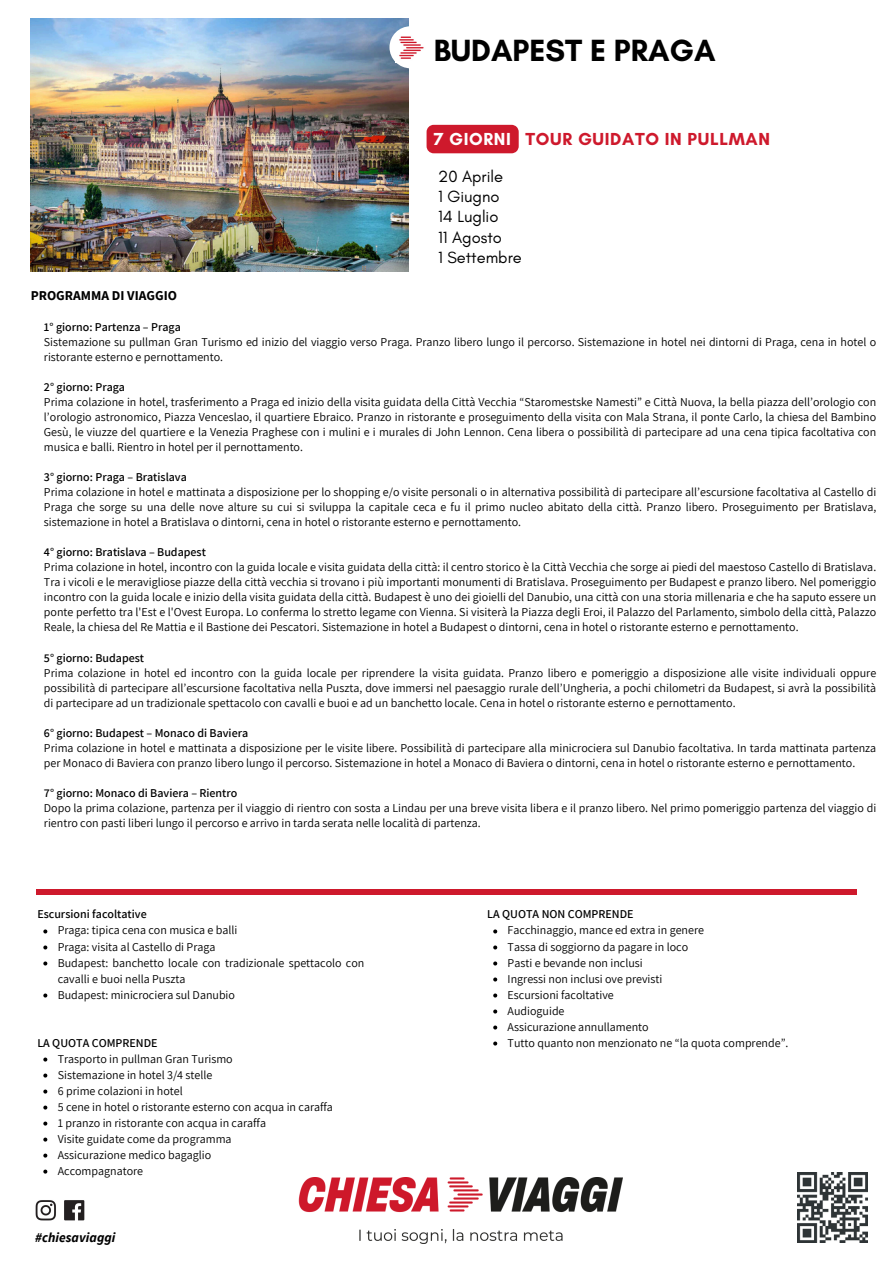
<style>
.page{position:relative;width:894px;height:1264px;background:#fff}
.page>*{position:absolute;margin:0;border:0;box-sizing:border-box;transform-origin:0 0}
.t1{font:700 31.2px "Glacial Indifference";color:#000}
.t2{font:700 17.7px "Glacial Indifference";letter-spacing:.035em;color:#ce192c}
.t3{font:700 17.7px "Glacial Indifference";letter-spacing:.035em;color:#fff}
.t4{font:16.5px/20.2px "Glacial Indifference";color:#000}
.t5{font:700 13.5px "Source Sans Pro";color:#000}
.t6{font:italic 700 13.5px "Source Sans Pro";letter-spacing:.005em;color:#000}
.t7{font:12px/15px "Assistant";color:#000}
.t8{font:600 12px "Assistant";color:#000}
</style>
<div class="page">
<hr style="left:36px;top:890px;width:820px;height:4px;background:#ce192c">
<img style="left:31px;top:19px;width:378px;height:252px">
<div style="left:389px;top:26px;width:42px;height:42px;background:#fff;border-radius:50%"></div>
<img style="left:395px;top:36px;width:29px;height:27px">
<img style="left:298px;top:1177px;width:324px;height:65px">
<img style="left:797px;top:1172px;width:70px;height:70px">
<img style="left:35px;top:1200px;width:50px;height:21px">
<svg style="left:43px;top:929px;width:4px;height:4px"></svg>
<svg style="left:43px;top:945px;width:4px;height:4px"></svg>
<svg style="left:43px;top:961px;width:4px;height:4px"></svg>
<svg style="left:43px;top:993px;width:4px;height:4px"></svg>
<svg style="left:43px;top:1057px;width:4px;height:4px"></svg>
<svg style="left:43px;top:1073px;width:4px;height:4px"></svg>
<svg style="left:43px;top:1089px;width:4px;height:4px"></svg>
<svg style="left:43px;top:1105px;width:4px;height:4px"></svg>
<svg style="left:43px;top:1121px;width:4px;height:4px"></svg>
<svg style="left:43px;top:1137px;width:4px;height:4px"></svg>
<svg style="left:43px;top:1153px;width:4px;height:4px"></svg>
<svg style="left:43px;top:1169px;width:4px;height:4px"></svg>
<svg style="left:493px;top:929px;width:4px;height:4px"></svg>
<svg style="left:493px;top:945px;width:4px;height:4px"></svg>
<svg style="left:493px;top:961px;width:4px;height:4px"></svg>
<svg style="left:493px;top:977px;width:4px;height:4px"></svg>
<svg style="left:493px;top:993px;width:4px;height:4px"></svg>
<svg style="left:493px;top:1009px;width:4px;height:4px"></svg>
<svg style="left:493px;top:1025px;width:4px;height:4px"></svg>
<svg style="left:493px;top:1041px;width:4px;height:4px"></svg>
<div style="left:426px;top:125px;width:92px;height:28px;background:#ce192c"></div>
<p class="t1" style="left:433px;top:31px;width:283px">BUDAPEST E PRAGA</p>
<p class="t3" style="left:433px;top:128px;width:79px">7 GIORNI</p>
<p class="t2" style="left:525px;top:128px;width:246px">TOUR GUIDATO IN PULLMAN</p>
<p class="t5" style="left:31px;top:286px;width:148px">PROGRAMMA DI VIAGGIO</p>
<p class="t4" style="left:438px;top:166px;width:66px">20 Aprile<br>1 Giugno<br>14 Luglio</p>
<p class="t4" style="left:438px;top:227px;width:85px">11 Agosto<br>1 Settembre</p>
<p class="t8" style="left:44px;top:319px;width:138px">1° giorno: Partenza – Praga</p>
<p class="t7" style="left:44px;top:334px;width:833px">Sistemazione su pullman Gran Turismo ed inizio del viaggio verso Praga. Pranzo libero lungo il percorso. Sistemazione in hotel nei dintorni di Praga, cena in hotel o ristorante esterno e pernottamento.</p>
<h2 class="t8" style="left:44px;top:379px;width:83px">2° giorno: Praga</h2>
<h2 class="t7" style="left:44px;top:394px;width:833px;text-align:justify">Prima colazione in hotel, trasferimento a Praga ed inizio della visita guidata della Città Vecchia “Staromestske Namesti” e Città Nuova, la bella piazza dell’orologio con l’orologio astronomico, Piazza Venceslao, il quartiere Ebraico. Pranzo in ristorante e proseguimento della visita con Mala Strana, il ponte Carlo, la chiesa del Bambino Gesù, le viuzze del quartiere e la Venezia Praghese con i mulini e i murales di John Lennon. Cena libera o possibilità di partecipare ad una cena tipica facoltativa con musica e balli. Rientro in hotel per il pernottamento.</h2>
<h4 class="t8" style="left:44px;top:469px;width:144px">3° giorno: Praga – Bratislava</h4>
<p class="t7" style="left:44px;top:484px;width:833px;text-align:justify">Prima colazione in hotel e mattinata a disposizione per lo shopping e/o visite personali o in alternativa possibilità di partecipare all’escursione facoltativa al Castello di Praga che sorge su una delle nove alture su cui si sviluppa la capitale ceca e fu il primo nucleo abitato della città. Pranzo libero. Proseguimento per Bratislava, sistemazione in hotel a Bratislava o dintorni, cena in hotel o ristorante esterno e pernottamento.</p>
<p class="t8" style="left:44px;top:544px;width:163px">4° giorno: Bratislava – Budapest</p>
<p class="t7" style="left:44px;top:559px;width:833px;text-align:justify">Prima colazione in hotel, incontro con la guida locale e visita guidata della città: il centro storico è la Città Vecchia che sorge ai piedi del maestoso Castello di Bratislava.<br>Tra i vicoli e le meravigliose piazze della città vecchia si trovano i più importanti monumenti di Bratislava. Proseguimento per Budapest e pranzo libero. Nel pomeriggio incontro con la guida locale e inizio della visita guidata della città. Budapest è uno dei gioielli del Danubio, una città con una storia millenaria e che ha saputo essere un ponte perfetto tra l'Est e l'Ovest Europa. Lo conferma lo stretto legame con Vienna. Si visiterà la Piazza degli Eroi, il Palazzo del Parlamento, simbolo della città, Palazzo Reale, la chiesa del Re Mattia e il Bastione dei Pescatori. Sistemazione in hotel a Budapest o dintorni, cena in hotel o ristorante esterno e pernottamento.</p>
<p class="t8" style="left:44px;top:649px;width:102px">5° giorno: Budapest</p>
<p class="t7" style="left:44px;top:664px;width:833px;text-align:justify">Prima colazione in hotel ed incontro con la guida locale per riprendere la visita guidata. Pranzo libero e pomeriggio a disposizione alle visite individuali oppure possibilità di partecipare all’escursione facoltativa nella Puszta, dove immersi nel paesaggio rurale dell’Ungheria, a pochi chilometri da Budapest, si avrà la possibilità di partecipare ad un tradizionale spettacolo con cavalli e buoi e ad un banchetto locale. Cena in hotel o ristorante esterno e pernottamento.</p>
<p class="t8" style="left:44px;top:724px;width:206px">6° giorno: Budapest – Monaco di Baviera</p>
<p class="t7" style="left:44px;top:739px;width:833px">Prima colazione in hotel e mattinata a disposizione per le visite libere. Possibilità di partecipare alla minicrociera sul Danubio facoltativa. In tarda mattinata partenza per Monaco di Baviera con pranzo libero lungo il percorso. Sistemazione in hotel a Monaco di Baviera o dintorni, cena in hotel o ristorante esterno e pernottamento.</p>
<p class="t8" style="left:44px;top:784px;width:195px">7° giorno: Monaco di Baviera – Rientro</p>
<p class="t7" style="left:44px;top:799px;width:833px">Dopo la prima colazione, partenza per il viaggio di rientro con sosta a Lindau per una breve visita libera e il pranzo libero. Nel primo pomeriggio partenza del viaggio di rientro con pasti liberi lungo il percorso e arrivo in tarda serata nelle località di partenza.</p>
<p class="t8" style="left:37px;top:906px;width:111px">Escursioni facoltative</p>
<p class="t7" style="left:58px;top:922px;width:181px">Praga: tipica cena con musica e balli</p>
<p class="t7" style="left:58px;top:938px;width:159px">Praga: visita al Castello di Praga</p>
<p class="t7" style="left:58px;top:954px;width:308px;line-height:16px">Budapest: banchetto locale con tradizionale spettacolo con cavalli e buoi nella Puszta</p>
<p class="t7" style="left:58px;top:986px;width:179px">Budapest: minicrociera sul Danubio</p>
<p class="t8" style="left:37px;top:1034px;width:122px">LA QUOTA COMPRENDE</p>
<p class="t7" style="left:58px;top:1050px;width:176px">Trasporto in pullman Gran Turismo</p>
<p class="t7" style="left:58px;top:1066px;width:156px">Sistemazione in hotel 3/4 stelle</p>
<p class="t7" style="left:58px;top:1082px;width:126px">6 prime colazioni in hotel</p>
<p class="t7" style="left:58px;top:1098px;width:276px">5 cene in hotel o ristorante esterno con acqua in caraffa</p>
<p class="t7" style="left:58px;top:1114px;width:210px">1 pranzo in ristorante con acqua in caraffa</p>
<p class="t7" style="left:58px;top:1130px;width:175px">Visite guidate come da programma</p>
<h6 class="t7" style="left:58px;top:1146px;width:155px">Assicurazione medico bagaglio</h6>
<p class="t7" style="left:58px;top:1162px;width:87px">Accompagnatore</p>
<p class="t6" style="left:35px;top:1228px;width:82px">#chiesaviaggi</p>
<p class="t8" style="left:487px;top:906px;width:148px">LA QUOTA NON COMPRENDE</p>
<p class="t7" style="left:507px;top:922px;width:198px">Facchinaggio, mance ed extra in genere</p>
<p class="t7" style="left:507px;top:938px;width:182px">Tassa di soggiorno da pagare in loco</p>
<p class="t7" style="left:507px;top:954px;width:136px">Pasti e bevande non inclusi</p>
<p class="t7" style="left:507px;top:970px;width:156px">Ingressi non inclusi ove previsti</p>
<p class="t7" style="left:507px;top:986px;width:108px">Escursioni facoltative</p>
<p class="t7" style="left:507px;top:1002px;width:58px">Audioguide</p>
<h6 class="t7" style="left:507px;top:1018px;width:142px">Assicurazione annullamento</h6>
<p class="t7" style="left:507px;top:1034px;width:282px">Tutto quanto non menzionato ne “la quota comprende”.</p>
</div>
